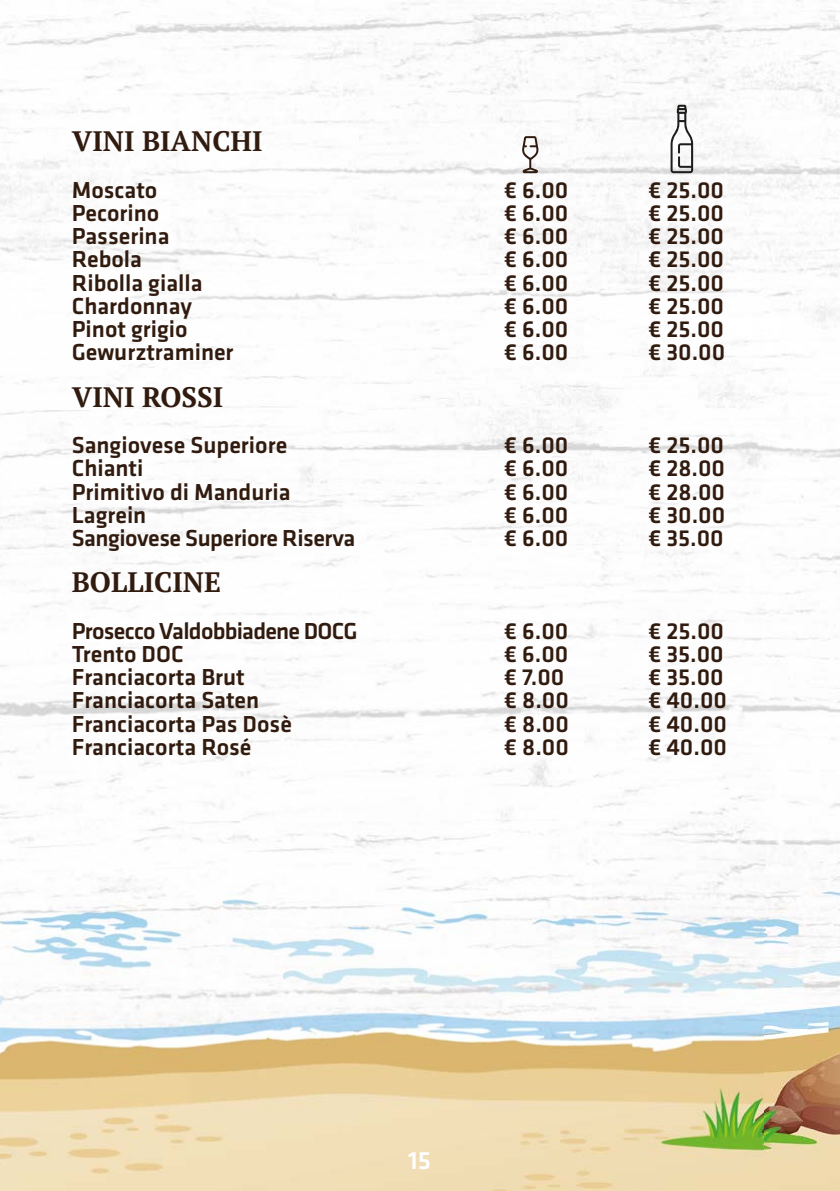
<style>
.page{position:relative;width:840px;height:1191px;background:#fff}
.page>*{position:absolute;margin:0;border:0;box-sizing:border-box;transform-origin:0 0}
.t1{font:700 28px "PT Serif";color:#311b0f}
.t2{font:500 26px "Klavika";color:#fff}
.t3{font:500 24px "Klavika";color:#311b0f}
.t4{font:500 24px "Klavika";letter-spacing:-.02em;color:#311b0f}
.t5{font:500 24px "Klavika";letter-spacing:-.03em;color:#311b0f}
</style>
<div class="page">
<img style="left:0;top:0;width:839px;height:1191px">
<svg style="left:495px;top:33px;width:272px;height:140px"></svg>
<p class="t1" style="left:72px;top:122px;width:192px">VINI BIANCHI</p>
<p class="t3" style="left:72px;top:177px;width:87px">Moscato</p>
<p class="t3" style="left:504px;top:177px;width:66px">€ 6.00</p>
<p class="t3" style="left:648px;top:177px;width:77px">€ 25.00</p>
<p class="t3" style="left:72px;top:200px;width:89px">Pecorino</p>
<p class="t3" style="left:504px;top:200px;width:66px">€ 6.00</p>
<p class="t3" style="left:648px;top:200px;width:77px">€ 25.00</p>
<p class="t3" style="left:72px;top:223px;width:99px">Passerina</p>
<p class="t3" style="left:504px;top:223px;width:66px">€ 6.00</p>
<p class="t3" style="left:648px;top:223px;width:77px">€ 25.00</p>
<p class="t3" style="left:72px;top:246px;width:72px">Rebola</p>
<p class="t3" style="left:504px;top:246px;width:66px">€ 6.00</p>
<p class="t3" style="left:648px;top:246px;width:77px">€ 25.00</p>
<p class="t3" style="left:72px;top:270px;width:132px">Ribolla gialla</p>
<p class="t3" style="left:504px;top:270px;width:66px">€ 6.00</p>
<p class="t3" style="left:648px;top:270px;width:77px">€ 25.00</p>
<p class="t3" style="left:72px;top:293px;width:122px">Chardonnay</p>
<p class="t3" style="left:504px;top:293px;width:66px">€ 6.00</p>
<p class="t3" style="left:648px;top:293px;width:77px">€ 25.00</p>
<p class="t3" style="left:72px;top:316px;width:117px">Pinot grigio</p>
<p class="t3" style="left:504px;top:316px;width:66px">€ 6.00</p>
<p class="t3" style="left:648px;top:316px;width:77px">€ 25.00</p>
<p class="t3" style="left:72px;top:339px;width:163px">Gewurztraminer</p>
<p class="t3" style="left:504px;top:339px;width:66px">€ 6.00</p>
<p class="t3" style="left:648px;top:339px;width:78px">€ 30.00</p>
<p class="t1" style="left:72px;top:378px;width:153px">VINI ROSSI</p>
<p class="t3" style="left:72px;top:432px;width:217px">Sangiovese Superiore</p>
<p class="t3" style="left:504px;top:432px;width:66px">€ 6.00</p>
<p class="t3" style="left:648px;top:432px;width:77px">€ 25.00</p>
<p class="t3" style="left:72px;top:455px;width:73px">Chianti</p>
<p class="t3" style="left:504px;top:455px;width:66px">€ 6.00</p>
<p class="t3" style="left:648px;top:455px;width:78px">€ 28.00</p>
<p class="t3" style="left:72px;top:478px;width:220px">Primitivo di Manduria</p>
<p class="t3" style="left:504px;top:478px;width:66px">€ 6.00</p>
<p class="t3" style="left:648px;top:478px;width:78px">€ 28.00</p>
<p class="t3" style="left:72px;top:502px;width:76px">Lagrein</p>
<p class="t3" style="left:504px;top:502px;width:66px">€ 6.00</p>
<p class="t3" style="left:648px;top:502px;width:78px">€ 30.00</p>
<p class="t4" style="left:72px;top:525px;width:285px">Sangiovese Superiore Riserva</p>
<p class="t3" style="left:504px;top:525px;width:66px">€ 6.00</p>
<p class="t3" style="left:648px;top:525px;width:77px">€ 35.00</p>
<p class="t1" style="left:72px;top:564px;width:151px">BOLLICINE</p>
<p class="t5" style="left:72px;top:618px;width:287px">Prosecco Valdobbiadene DOCG</p>
<p class="t3" style="left:504px;top:618px;width:66px">€ 6.00</p>
<p class="t3" style="left:648px;top:618px;width:77px">€ 25.00</p>
<p class="t3" style="left:72px;top:641px;width:113px">Trento DOC</p>
<p class="t3" style="left:504px;top:641px;width:66px">€ 6.00</p>
<p class="t3" style="left:648px;top:641px;width:77px">€ 35.00</p>
<p class="t3" style="left:72px;top:664px;width:174px">Franciacorta Brut</p>
<p class="t3" style="left:504px;top:664px;width:62px">€ 7.00</p>
<p class="t3" style="left:648px;top:664px;width:77px">€ 35.00</p>
<p class="t3" style="left:72px;top:687px;width:189px">Franciacorta Saten</p>
<p class="t3" style="left:504px;top:687px;width:66px">€ 8.00</p>
<p class="t3" style="left:648px;top:687px;width:80px">€ 40.00</p>
<p class="t3" style="left:72px;top:710px;width:221px">Franciacorta Pas Dosè</p>
<p class="t3" style="left:504px;top:710px;width:66px">€ 8.00</p>
<p class="t3" style="left:648px;top:710px;width:80px">€ 40.00</p>
<p class="t3" style="left:72px;top:734px;width:181px">Franciacorta Rosé</p>
<p class="t3" style="left:504px;top:734px;width:66px">€ 8.00</p>
<p class="t3" style="left:648px;top:734px;width:80px">€ 40.00</p>
<p class="t2" style="left:408px;top:1146px;width:25px">15</p>
</div>
